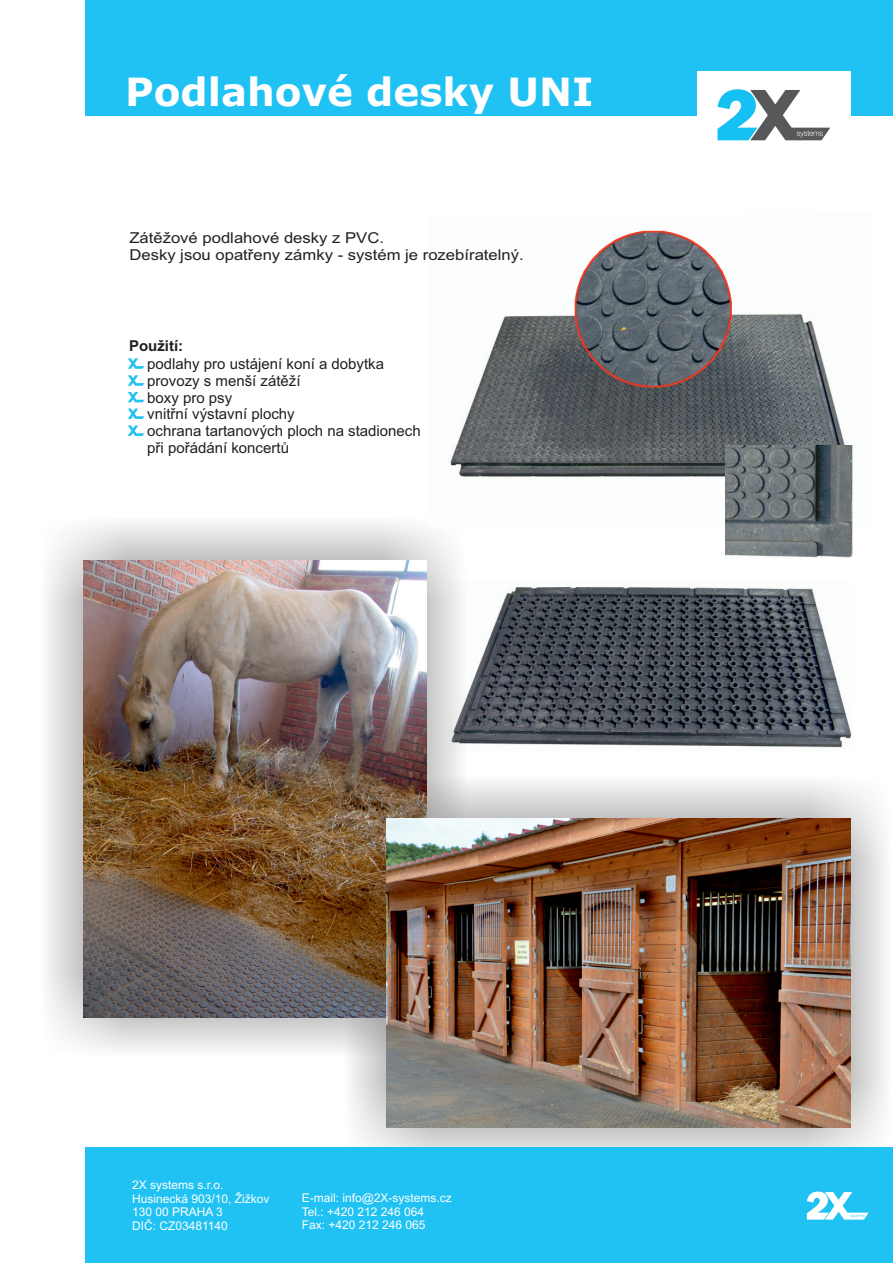
<style>
.page{position:relative;width:893px;height:1263px;background:#fff}
.page>*{position:absolute;margin:0;border:0;box-sizing:border-box;transform-origin:0 0}
.t1{font:700 39px "Verdana";color:#fff}
.t2{font:15px/16.8px "Arial";color:#231f20}
.t3{font:15px/16.8px "Arial";color:#231f20;scale:1.11 1}
.t4{font:700 15px "Arial";color:#231f20}
.t5{font:12px/13.4px "Arial";color:#fff}
</style>
<div class="page">
<div style="left:85px;top:0;width:808px;height:115px;background:#1fc2f3"></div>
<div style="left:697px;top:72px;width:153px;height:85px;background:#fff"></div>
<svg style="left:717px;top:89px;width:113px;height:51px"></svg>
<div style="left:41px;top:518px;width:852px;height:652px;background:#231f20;opacity:.54"></div>
<img style="left:84px;top:560px;width:342px;height:457px">
<img style="left:386px;top:818px;width:464px;height:310px">
<div style="left:85px;top:1147px;width:808px;height:115px;background:#1fc2f3"></div>
<img style="left:429px;top:230px;width:442px;height:297px">
<svg style="left:128px;top:358px;width:16px;height:11px"></svg>
<svg style="left:128px;top:375px;width:16px;height:11px"></svg>
<svg style="left:128px;top:392px;width:16px;height:10px"></svg>
<svg style="left:128px;top:408px;width:16px;height:11px"></svg>
<svg style="left:128px;top:425px;width:16px;height:11px"></svg>
<svg style="left:807px;top:1191px;width:62px;height:28px"></svg>
<img style="left:725px;top:445px;width:128px;height:114px">
<h1 class="t1" style="left:125px;top:76px;width:470px">Podlahové desky UNI</h1>
<p class="t3" style="left:129px;top:231px;width:357px">Zátěžové podlahové desky z PVC.<br>Desky jsou opatřeny zámky - systém je rozebíratelný.</p>
<p class="t4" style="left:129px;top:340px;width:56px">Použití:</p>
<p class="t2" style="left:147px;top:357px;width:275px">podlahy pro ustájení koní a dobytka provozy s menší zátěží<br>boxy pro psy<br>vnitřní výstavní plochy<br>ochrana tartanových ploch na stadionech při pořádání koncertů</p>
<p class="t5" style="left:132px;top:1179px;width:139px">2X systems s.r.o.<br>Husinecká 903/10, Žižkov<br>130 00 PRAHA 3<br>DIČ: CZ03481140</p>
<p class="t5" style="left:302px;top:1192px;width:152px">E-mail: info@2X-systems.cz<br>Tel.: +420 212 246 064<br>Fax: +420 212 246 065</p>
</div>
